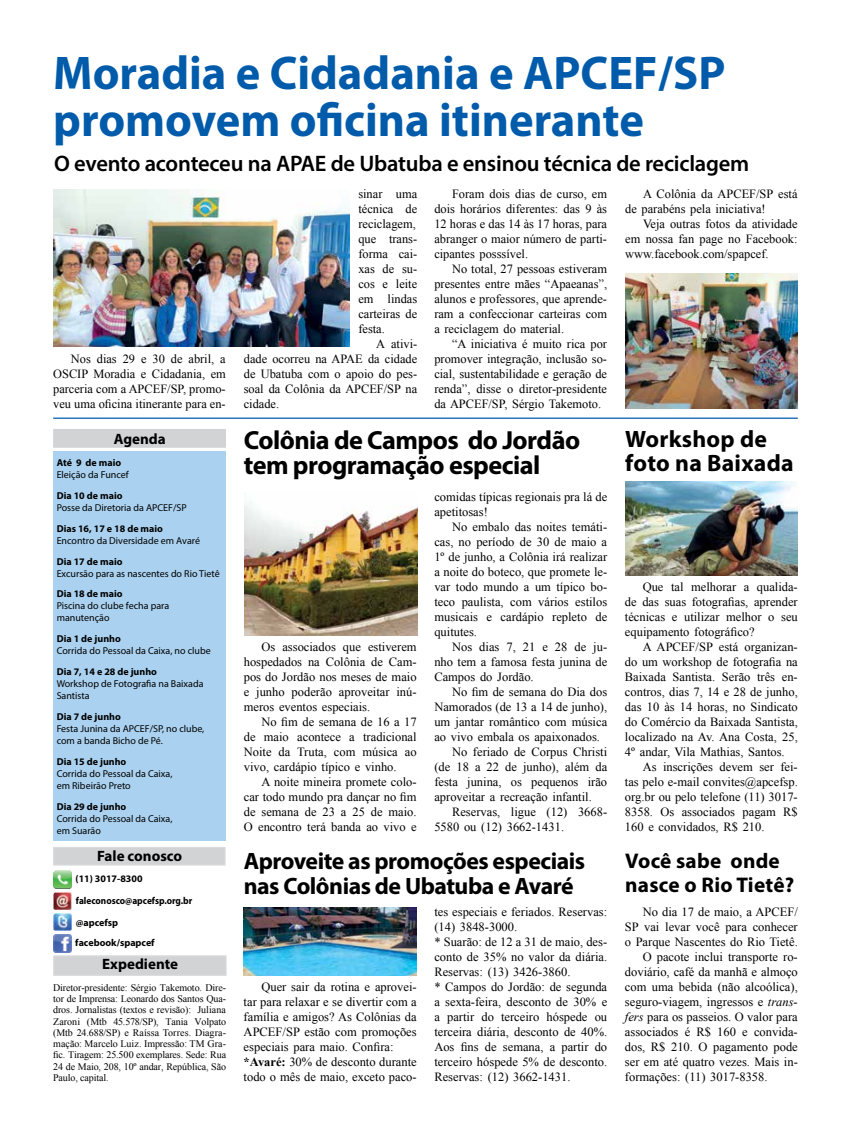
<style>
.page{position:relative;width:851px;height:1134px;background:#fff}
.page>*{position:absolute;margin:0;border:0;box-sizing:border-box;transform-origin:0 0}
.t1{font:700 47.5px/47.5px "Myriad Pro";color:#005baa}
.t2{font:700 26.25px/25px "Myriad Pro";letter-spacing:-.02em;color:#000}
.t3{font:700 23.75px/25px "Myriad Pro";letter-spacing:-.02em;color:#000}
.t4{font:700 23.75px/23.8px "Myriad Pro";letter-spacing:.01em;color:#000}
.t5{font:600 22.5px "Myriad Pro";letter-spacing:-.01em;color:#000}
.t6{font:700 21.25px/23.8px "Myriad Pro";letter-spacing:.01em;color:#000}
.t7{font:700 15px "Myriad Pro";color:#000}
.t8{font:12.5px/15px "Times New Roman";color:#000;text-align:justify}
.t9{font:10px/12px "Myriad Pro";color:#000}
.t10{font:10px/11.2px "Times New Roman";letter-spacing:-.01em;color:#000;text-align:justify}
.t11{font:700 10px/22px "Myriad Pro";color:#000}
.s1{font-weight:700}
.s2{font-style:italic}
</style>
<div class="page">
<hr style="left:53px;top:418px;width:744px;height:1px;background:#005baa">
<div style="left:53px;top:847px;width:172px;height:19px;background:#d1d3d4;border:1px solid #dadbdc"></div>
<img style="left:54px;top:870px;width:17px;height:18px">
<img style="left:54px;top:892px;width:18px;height:17px">
<img style="left:54px;top:914px;width:18px;height:17px">
<img style="left:54px;top:935px;width:18px;height:17px">
<div style="left:53px;top:955px;width:173px;height:21px;background:#d1d3d4;border:1px solid #dadbdc"></div>
<div style="left:53px;top:451px;width:173px;height:389px;background:#aad2f0"></div>
<div style="left:53px;top:429px;width:173px;height:19px;background:#d1d3d4"></div>
<img style="left:244px;top:502px;width:173px;height:133px">
<img style="left:244px;top:907px;width:172px;height:69px">
<img style="left:53px;top:190px;width:297px;height:157px">
<img style="left:625px;top:481px;width:172px;height:94px">
<img style="left:625px;top:274px;width:172px;height:134px">
<h1 class="t1" style="left:53px;top:47px;width:673px">Moradia e Cidadania e APCEF/SP promovem oficina itinerante</h1>
<h3 class="t5" style="left:54px;top:149px;width:696px">O evento aconteceu na APAE de Ubatuba e ensinou técnica de reciclagem</h3>
<p class="t8" style="left:53px;top:351px;width:174px;text-indent:18px">Nos dias 29 e 30 de abril, a OSCIP Moradia e Cidadania, em parceria com a APCEF/SP, promo&shy;veu uma oficina itinerante para en-</p>
<p class="t7" style="left:114px;top:429px;width:53px">Agenda</p>
<p class="t11" style="left:57px;top:451px;width:66px">Até 9 de maio</p>
<p class="t9" style="left:57px;top:468px;width:74px">Eleição da Funcef</p>
<p class="t11" style="left:57px;top:484px;width:67px">Dia 10 de maio</p>
<p class="t9" style="left:57px;top:501px;width:131px">Posse da Diretoria da APCEF/SP</p>
<p class="t11" style="left:57px;top:517px;width:108px">Dias 16, 17 e 18 de maio</p>
<p class="t9" style="left:57px;top:534px;width:145px">Encontro da Diversidade em Avaré</p>
<p class="t11" style="left:57px;top:550px;width:67px">Dia 17 de maio</p>
<p class="t9" style="left:57px;top:567px;width:164px">Excursão para as nascentes do Rio Tietê</p>
<p class="t11" style="left:57px;top:583px;width:67px">Dia 18 de maio</p>
<p class="t9" style="left:57px;top:600px;width:114px">Piscina do clube fecha para manutenção</p>
<p class="t11" style="left:57px;top:628px;width:66px">Dia 1 de junho</p>
<p class="t9" style="left:57px;top:645px;width:156px">Corrida do Pessoal da Caixa, no clube</p>
<p class="t11" style="left:57px;top:660px;width:102px">Dia 7, 14 e 28 de junho</p>
<p class="t9" style="left:57px;top:678px;width:148px">Workshop de Fotografia na Baixada<br>Santista</p>
<p class="t11" style="left:57px;top:705px;width:66px">Dia 7 de junho</p>
<p class="t9" style="left:57px;top:722px;width:149px">Festa Junina da APCEF/SP, no clube, com a banda Bicho de Pé.</p>
<p class="t11" style="left:57px;top:750px;width:71px">Dia 15 de junho</p>
<p class="t9" style="left:57px;top:767px;width:117px">Corrida do Pessoal da Caixa, em Ribeirão Preto</p>
<p class="t11" style="left:57px;top:795px;width:71px">Dia 29 de junho</p>
<p class="t9" style="left:57px;top:812px;width:117px">Corrida do Pessoal da Caixa, em Suarão</p>
<p class="t7" style="left:97px;top:846px;width:86px">Fale conosco</p>
<p class="t11" style="left:76px;top:867px;width:118px">(11) 3017-8300 faleconosco@apcefsp.org.br</p>
<p class="t11" style="left:75px;top:913px;width:81px;line-height:19.9px">@apcefsp facebook/spapcef</p>
<p class="t7" style="left:102px;top:954px;width:77px">Expediente</p>
<p class="t10" style="left:53px;top:982px;width:174px">Diretor-presidente: Sérgio Takemoto. Dire&shy;tor de Imprensa: Leonardo dos Santos Qua&shy;dros. Jornalistas (textos e revisão): Juliana Zaroni (Mtb 45.578/SP), Tania Volpato (Mtb 24.688/SP) e Raíssa Torres. Diagra&shy;mação: Marcelo Luiz. Impressão: TM Gra&shy;fic. Tiragem: 25.500 exemplares. Sede: Rua 24 de Maio, 208, 10º andar, República, São Paulo, capital.</p>
<p class="t8" style="left:358px;top:186px;width:60px">sinar uma técnica de reciclagem, que trans&shy;forma cai&shy;xas de su&shy;cos e leite em lindas carteiras de festa.</p>
<p class="t8" style="left:244px;top:336px;width:175px;text-indent:132px">A ativi&shy;dade ocorreu na APAE da cidade de Ubatuba com o apoio do pes&shy;soal da Colônia da APCEF/SP na cidade.</p>
<p class="t8" style="left:434px;top:186px;width:174px;text-indent:18px">Foram dois dias de curso, em dois horários diferentes: das 9 às 12 horas e das 14 às 17 horas, para abranger o maior número de parti&shy;cipantes posssível.</p>
<p class="t8" style="left:434px;top:261px;width:174px;text-indent:18px">No total, 27 pessoas estiveram presentes entre mães “Apaeanas”, alunos e professores, que aprende&shy;ram a confeccionar carteiras com a reciclagem do material.</p>
<p class="t8" style="left:434px;top:336px;width:174px;text-indent:18px">“A iniciativa é muito rica por promover integração, inclusão so&shy;cial, sustentabilidade e geração de renda”, disse o diretor-presidente da APCEF/SP, Sérgio Takemoto.</p>
<h2 class="t2" style="left:244px;top:426px;width:338px">Colônia de Campos do Jordão tem programação especial</h2>
<p class="t8" style="left:244px;top:639px;width:174px;text-indent:18px">Os associados que estiverem hospedados na Colônia de Cam&shy;pos do Jordão nos meses de maio e junho poderão aproveitar inú&shy;meros eventos especiais.</p>
<p class="t8" style="left:244px;top:714px;width:174px;text-indent:18px">No fim de semana de 16 a 17 de maio acontece a tradicional Noite da Truta, com música ao vivo, cardápio típico e vinho.</p>
<p class="t8" style="left:244px;top:774px;width:174px;text-indent:18px">A noite mineira promete colo&shy;car todo mundo pra dançar no fim de semana de 23 a 25 de maio.<br>O encontro terá banda ao vivo e</p>
<p class="t8" style="left:434px;top:489px;width:174px">comidas típicas regionais pra lá de apetitosas!</p>
<p class="t8" style="left:434px;top:519px;width:174px;text-indent:18px">No embalo das noites temáti&shy;cas, no período de 30 de maio a 1º de junho, a Colônia irá realizar a noite do boteco, que promete le&shy;var todo mundo a um típico bo&shy;teco paulista, com vários estilos musicais e cardápio repleto de quitutes.</p>
<p class="t8" style="left:434px;top:639px;width:174px;text-indent:18px">Nos dias 7, 21 e 28 de ju&shy;nho tem a famosa festa junina de Campos do Jordão.</p>
<p class="t8" style="left:452px;top:684px;width:157px">No fim de semana do Dia dos</p>
<p class="t8" style="left:434px;top:699px;width:174px">Namorados (de 13 a 14 de junho),</p>
<p class="t8" style="left:434px;top:714px;width:174px">um jantar romântico com música</p>
<p class="t8" style="left:434px;top:729px;width:167px">ao vivo embala os apaixonados.</p>
<p class="t8" style="left:452px;top:744px;width:157px">No feriado de Corpus Christi</p>
<p class="t8" style="left:434px;top:759px;width:174px">(de 18 a 22 de junho), além da</p>
<p class="t8" style="left:434px;top:774px;width:174px">festa junina, os pequenos irão</p>
<p class="t8" style="left:434px;top:789px;width:159px">aproveitar a recreação infantil.</p>
<p class="t8" style="left:452px;top:804px;width:157px">Reservas, ligue (12) 3668-</p>
<p class="t8" style="left:434px;top:819px;width:131px">5580 ou (12) 3662-1431.</p>
<h3 class="t3" style="left:244px;top:847px;width:343px">Aproveite as promoções especiais nas Colônias de Ubatuba e Avaré</h3>
<p class="t8" style="left:243px;top:979px;width:174px;text-align:left;text-indent:18px">Quer sair da rotina e aprovei&shy;tar para relaxar e se divertir com a família e amigos? As Colônias da<br>APCEF/SP estão com promoções especiais para maio. Confira: <span class="s1">*Avaré:</span> 30% de desconto durante todo o mês de maio, exceto paco-</p>
<p class="t8" style="left:434px;top:904px;width:174px;text-align:left">tes especiais e feriados. Reservas: (14) 3848-3000.<br>* Suarão: de 12 a 31 de maio, des&shy;conto de 35% no valor da diária.<br>Reservas: (13) 3426-3860.<br>* Campos do Jordão: de segunda a sexta-feira, desconto de 30% e a partir do terceiro hóspede ou terceira diária, desconto de 40%.<br>Aos fins de semana, a partir do terceiro hóspede 5% de desconto.<br>Reservas: (12) 3662-1431.</p>
<p class="t8" style="left:625px;top:186px;width:174px;text-indent:18px">A Colônia da APCEF/SP está de parabéns pela iniciativa!</p>
<p class="t8" style="left:625px;top:216px;width:174px;text-indent:18px">Veja outras fotos da atividade em nossa fan page no Facebook: www.facebook.com/spapcef.</p>
<h3 class="t4" style="left:625px;top:426px;width:170px">Workshop de foto na Baixada</h3>
<p class="t8" style="left:625px;top:579px;width:174px;text-indent:18px">Que tal melhorar a qualida&shy;de das suas fotografias, aprender técnicas e utilizar melhor o seu equipamento fotográfico?</p>
<p class="t8" style="left:625px;top:639px;width:174px;text-indent:18px">A APCEF/SP está organizan&shy;do um workshop de fotografia na Baixada Santista. Serão três en&shy;contros, dias 7, 14 e 28 de junho, das 10 às 14 horas, no Sindicato do Comércio da Baixada Santista, localizado na Av. Ana Costa, 25, 4º andar, Vila Mathias, Santos.</p>
<p class="t8" style="left:625px;top:759px;width:174px;text-indent:18px">As inscrições devem ser fei&shy;tas pelo e-mail convites@apcefsp. org.br ou pelo telefone (11) 3017- 8358. Os associados pagam R$ 160 e convidados, R$ 210.</p>
<h3 class="t6" style="left:625px;top:848px;width:170px">Você sabe onde nasce o Rio Tietê?</h3>
<p class="t8" style="left:642px;top:904px;width:157px">No dia 17 de maio, a APCEF/</p>
<p class="t8" style="left:625px;top:919px;width:174px">SP vai levar você para conhecer</p>
<p class="t8" style="left:625px;top:934px;width:174px">o Parque Nascentes do Rio Tietê.</p>
<p class="t8" style="left:642px;top:949px;width:157px">O pacote inclui transporte ro-</p>
<p class="t8" style="left:625px;top:964px;width:174px">doviário, café da manhã e almoço</p>
<p class="t8" style="left:625px;top:979px;width:174px">com uma bebida (não alcoólica),</p>
<p class="t8" style="left:625px;top:994px;width:174px">seguro-viagem, ingressos e <span class="s2">trans-</span></p>
<p class="t8" style="left:625px;top:1009px;width:174px"><span class="s2">fers</span> para os passeios. O valor para</p>
<p class="t8" style="left:625px;top:1024px;width:174px">associados é R$ 160 e convida-</p>
<p class="t8" style="left:625px;top:1039px;width:174px">dos, R$ 210. O pagamento pode</p>
<p class="t8" style="left:625px;top:1054px;width:174px">ser em até quatro vezes. Mais in-</p>
<p class="t8" style="left:625px;top:1069px;width:144px">formações: (11) 3017-8358.</p>
</div>
